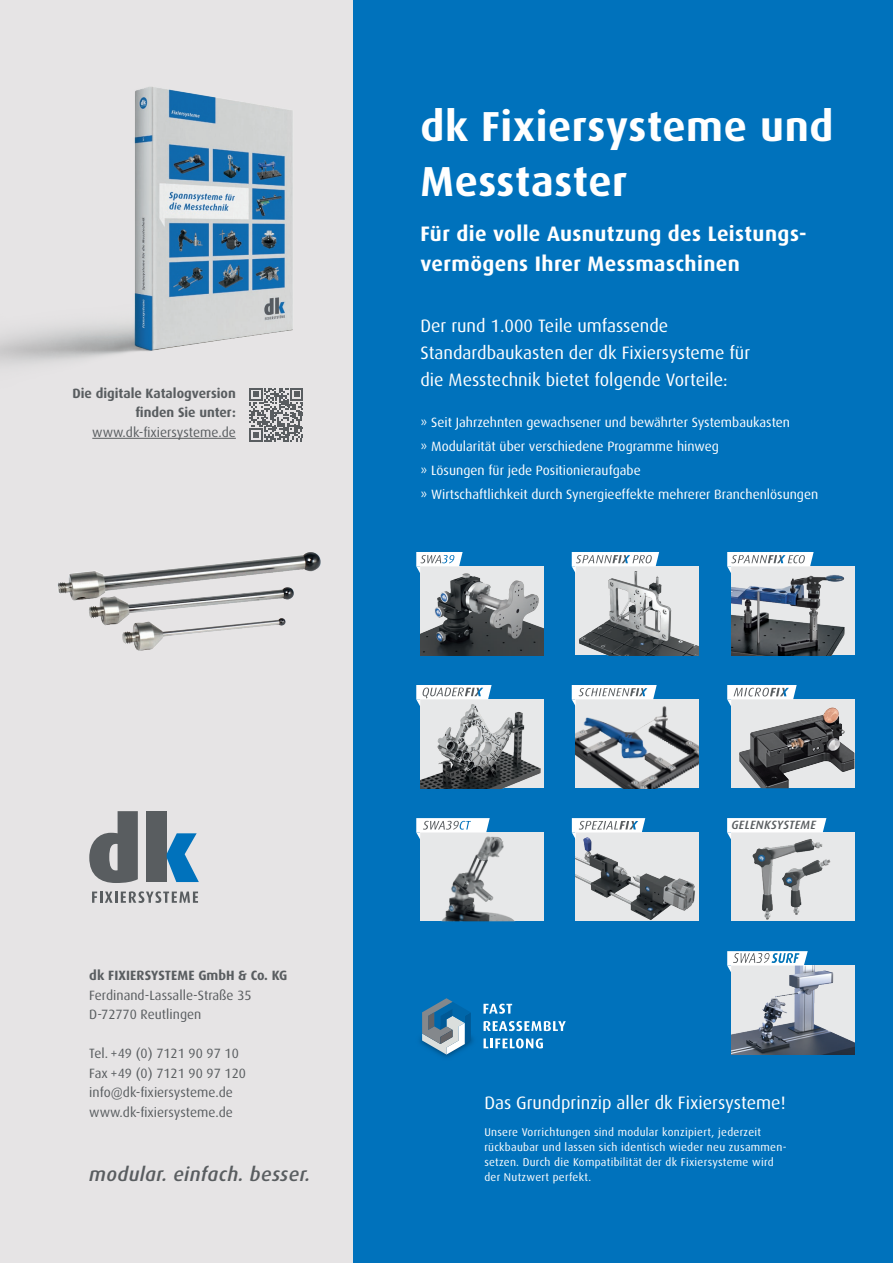
<style>
.page{position:relative;width:893px;height:1263px;background:#fff}
.page>*{position:absolute;margin:0;border:0;box-sizing:border-box;transform-origin:0 0}
.t1{font:700 42px/55.5px "Dax Pro";letter-spacing:.015em;color:#fff}
.t2{font:700 21px/30px "Dax Pro";letter-spacing:.02em;color:#fff}
.t3{font:italic 500 19.5px "Dax Pro";letter-spacing:.02em;color:#595d60}
.t4{font:18px/27px "Dax Pro";color:#fff}
.t5{font:13.5px/23.7px "Dax Pro";color:#fff}
.t6{font:13.5px/19.5px "Dax Pro";color:#595d60}
.t7{font:700 13.5px/19.5px "Dax Pro";color:#595d60;text-align:right}
.t8{font:italic 500 12px "Dax Pro";letter-spacing:.025em;color:#595d60}
.t9{font:11.25px/15px "Dax Pro";letter-spacing:.025em;color:#fff}
</style>
<div class="page">
<div style="left:353px;top:0;width:540px;height:1263px;background:#0072bc"></div>
<div style="left:0;top:0;width:353px;height:1263px;background:#e6e4e5"></div>
<img style="left:57px;top:552px;width:264px;height:99px">
<img style="left:0;top:87px;width:293px;height:278px">
<div style="left:420px;top:566px;width:123px;height:89px;background:#e7e8e9"></div>
<img style="left:420px;top:573px;width:123px;height:82px">
<img style="left:576px;top:699px;width:123px;height:89px">
<div style="left:576px;top:566px;width:123px;height:89px;background:#e7e8e9"></div>
<img style="left:579px;top:573px;width:120px;height:82px">
<img style="left:731px;top:566px;width:123px;height:89px">
<img style="left:420px;top:700px;width:123px;height:88px">
<div style="left:420px;top:832px;width:123px;height:89px;background:#e7e8e9"></div>
<img style="left:442px;top:836px;width:73px;height:85px">
<img style="left:576px;top:832px;width:123px;height:89px">
<div style="left:731px;top:832px;width:123px;height:89px;background:#e7e8e9"></div>
<div style="left:731px;top:699px;width:123px;height:89px;background:#e7e8e9"></div>
<img style="left:739px;top:707px;width:115px;height:81px">
<img style="left:752px;top:839px;width:71px;height:81px">
<img style="left:753px;top:850px;width:78px;height:69px">
<svg style="left:416px;top:552px;width:47px;height:21px"></svg>
<svg style="left:572px;top:685px;width:85px;height:21px;background:#dfe3e6"></svg>
<svg style="left:572px;top:552px;width:87px;height:21px"></svg>
<svg style="left:727px;top:552px;width:87px;height:21px;background:#dee2e5"></svg>
<svg style="left:416px;top:685px;width:76px;height:21px;background:#dadfe3"></svg>
<svg style="left:416px;top:818px;width:74px;height:21px"></svg>
<svg style="left:572px;top:818px;width:73px;height:21px;background:#dce1e5"></svg>
<svg style="left:727px;top:685px;width:70px;height:21px"></svg>
<img style="left:731px;top:965px;width:123px;height:89px">
<svg style="left:727px;top:951px;width:81px;height:21px"></svg>
<img style="left:734px;top:954px;width:66px;height:9px">
<svg style="left:89px;top:811px;width:49px;height:72px"></svg>
<div style="left:146px;top:811px;width:21px;height:71px;background:#595d60"></div>
<svg style="left:167px;top:833px;width:32px;height:49px"></svg>
<svg style="left:92px;top:891px;width:106px;height:12px"></svg>
<img style="left:420px;top:1003px;width:75px;height:55px">
<svg style="left:483px;top:1004px;width:29px;height:10px"></svg>
<svg style="left:484px;top:1021px;width:82px;height:10px"></svg>
<svg style="left:484px;top:1038px;width:59px;height:10px"></svg>
<svg style="left:422px;top:998px;width:49px;height:56px"></svg>
<hr style="left:92px;top:438px;width:144px;height:1px;background:#595d60">
<svg style="left:249px;top:388px;width:54px;height:54px"></svg>
<svg style="left:727px;top:818px;width:99px;height:21px"></svg>
<p class="t7" style="left:72px;top:383px;width:165px">Die digitale Katalogversion finden Sie unter:</p>
<p class="t6" style="left:92px;top:422px;width:145px">www.dk-fixiersysteme.de</p>
<h1 class="t1" style="left:420px;top:97px;width:415px">dk Fixiersysteme und<br>Messtaster</h1>
<h2 class="t2" style="left:420px;top:218px;width:388px">Für die volle Ausnutzung des Leistungs&shy;vermögens Ihrer Messmaschinen</h2>
<h3 class="t4" style="left:420px;top:311px;width:331px">Der rund 1.000 Teile umfassende<br>Standardbaukasten der dk Fixiersysteme für die Messtechnik bietet folgende Vorteile:</h3>
<p class="t5" style="left:420px;top:410px;width:399px">» Seit Jahrzehnten gewachsener und bewährter Systembaukasten<br>» Modularität über verschiedene Programme hinweg<br>» Lösungen für jede Positionieraufgabe<br>» Wirtschaftlichkeit durch Synergieeffekte mehrerer Branchenlösungen</p>
<p class="t7" style="left:89px;top:965px;width:200px">dk FIXIERSYSTEME GmbH &amp; Co. KG</p>
<p class="t6" style="left:89px;top:985px;width:164px">Ferdinand-Lassalle-Straße 35<br>D-72770 Reutlingen</p>
<p class="t6" style="left:89px;top:1043px;width:158px">Tel. +49 (0) 7121 90 97 10<br>Fax +49 (0) 7121 90 97 120 info@dk-fixiersysteme.de www.dk-fixiersysteme.de</p>
<h3 class="t3" style="left:89px;top:1162px;width:223px">modular. einfach. besser.</h3>
<p class="t8" style="left:731px;top:817px;width:86px">GELENKSYSTEME</p>
<h3 class="t4" style="left:484px;top:1088px;width:303px">Das Grundprinzip aller dk Fixiersysteme!</h3>
<p class="t9" style="left:484px;top:1124px;width:304px">Unsere Vorrichtungen sind modular konzipiert, jederzeit rückbaubar und lassen sich identisch wieder neu zusammen&shy;setzen. Durch die Kompatibilität der dk Fixiersysteme wird der Nutzwert perfekt.</p>
</div>
